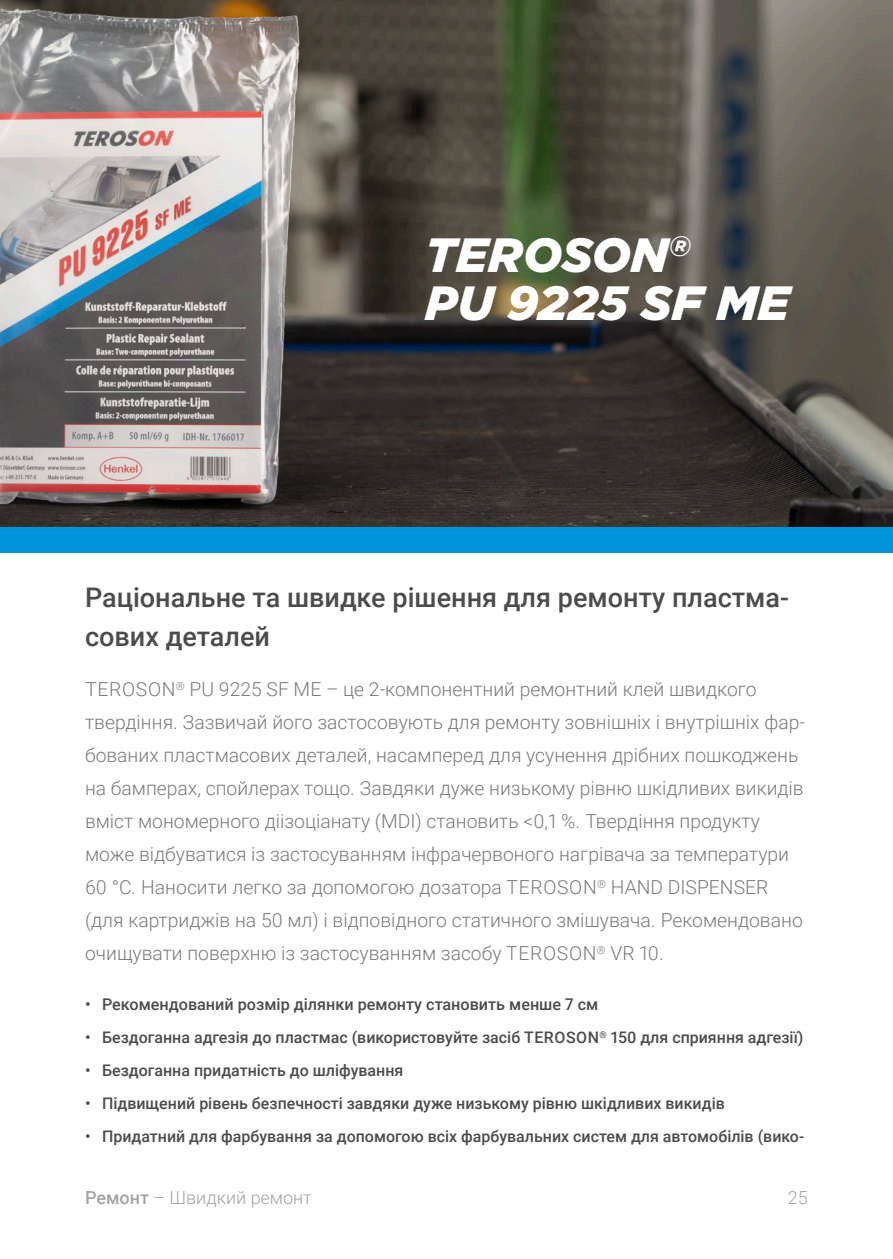
<style>
.page{position:relative;width:893px;height:1259px;background:#fff}
.page>*{position:absolute;margin:0;border:0;box-sizing:border-box;transform-origin:0 0}
.t1{font:italic 900 48px/48px "Gotham";color:#fff}
.t2{font:500 27px/39px "Roboto";color:#4b4c4d}
.t3{font:300 19.2px/33px "Roboto";color:#797b7e}
.t4{font:300 18px "Roboto";color:#a3a4a8}
.t5{font:500 16.2px "Roboto";color:#4b4c4d}
.t6{font:500 15.9px "Roboto";color:#4b4c4d}
.s1{font-weight:500}
</style>
<div class="page">
<img style="left:0;top:0;width:893px;height:527px">
<div style="left:0;top:527px;width:893px;height:26px;background:#0095d9"></div>
<div style="left:411px;top:222px;width:419px;height:138px;background:#231f20;opacity:.25"></div>
<h1 class="t1" style="left:425px;top:230px;width:366px">TEROSON<sup>®<br></sup>PU 9225 SF ME</h1>
<h2 class="t2" style="left:85px;top:577px;width:705px">Раціональне та швидке рішення для ремонту пластма&shy;сових деталей</h2>
<p class="t3" style="left:85px;top:672px;width:721px">TEROSON<sup>®</sup> PU 9225 SF ME – це 2-компонентний ремонтний клей швидкого твердіння. Зазвичай його застосовують для ремонту зовнішніх і внутрішніх фар&shy;бованих пластмасових деталей, насамперед для усунення дрібних пошкоджень на бамперах, спойлерах тощо. Завдяки дуже низькому рівню шкідливих викидів вміст мономерного діізоціанату (MDI) становить &lt;0,1 %. Твердіння продукту може відбуватися із застосуванням інфрачервоного нагрівача за температури 60 °C. Наносити легко за допомогою дозатора TEROSON<sup>®</sup> HAND DISPENSER (для картриджів на 50 мл) і відповідного статичного змішувача. Рекомендовано очищувати поверхню із застосуванням засобу TEROSON<sup>®</sup> VR 10.</p>
<p class="t5" style="left:85px;top:993px;width:515px">• Рекомендований розмір ділянки ремонту становить менше 7 см</p>
<p class="t6" style="left:85px;top:1026px;width:720px">• Бездоганна адгезія до пластмас (використовуйте засіб TEROSON<sup>®</sup> 150 для сприяння адгезії)</p>
<p class="t6" style="left:85px;top:1059px;width:320px">• Бездоганна придатність до шліфування</p>
<p class="t6" style="left:85px;top:1092px;width:641px">• Підвищений рівень безпечності завдяки дуже низькому рівню шкідливих викидів</p>
<p class="t6" style="left:85px;top:1125px;width:721px">• Придатний для фарбування за допомогою всіх фарбувальних систем для автомобілів (вико-</p>
<p class="t4" style="left:85px;top:1185px;width:228px"><span class="s1">Ремонт</span> – Швидкий ремонт</p>
<p class="t4" style="left:788px;top:1185px;width:21px">25</p>
</div>
